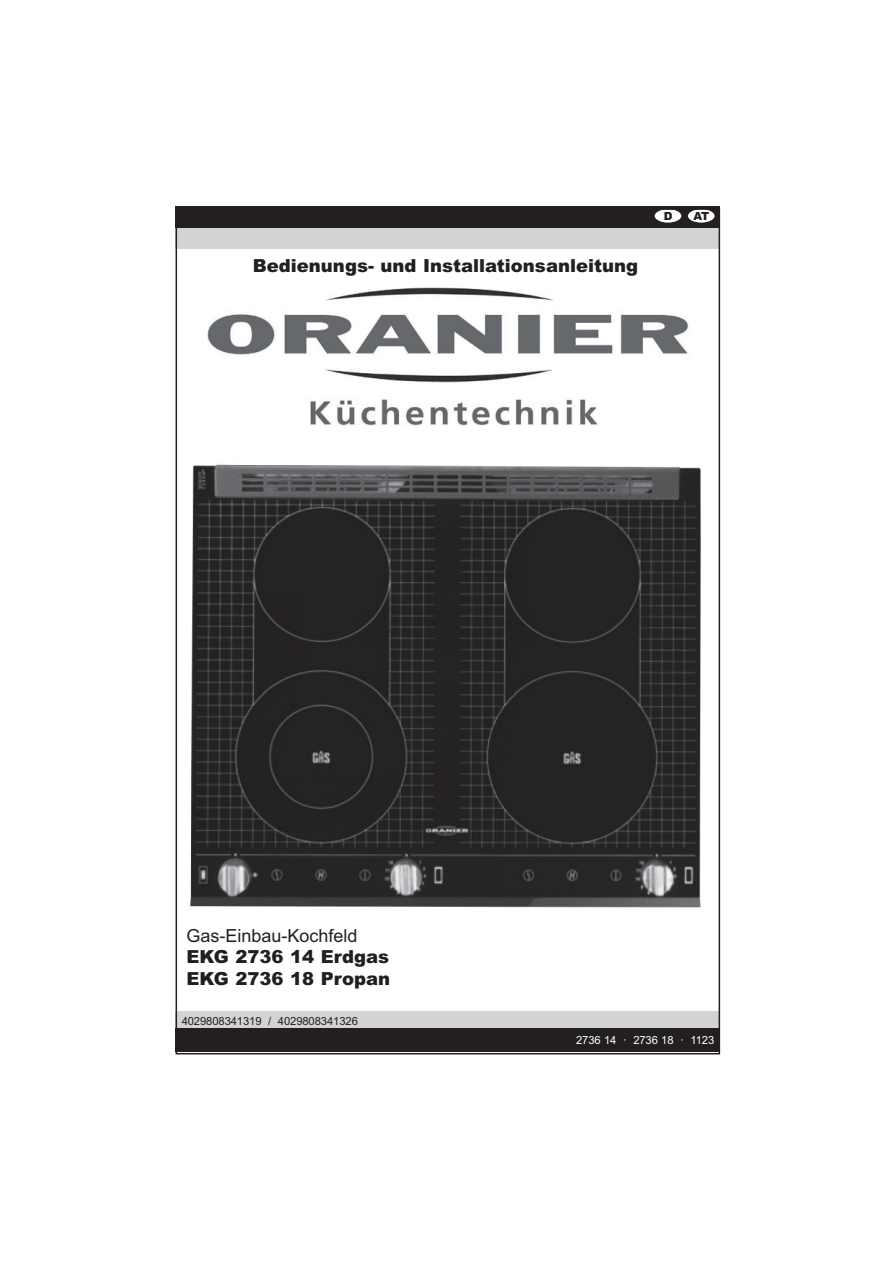
<style>
.page{position:relative;width:893px;height:1263px;background:#fff}
.page>*{position:absolute;margin:0;border:0;box-sizing:border-box;transform-origin:0 0}
.t1{font:900 18px/21.8px "Arial";color:#231f20}
.t2{font:18px "Arial";color:#231f20}
.t3{font:11.25px "Arial";letter-spacing:-.01em;color:#231f20}
.t4{font:11.25px "Arial";letter-spacing:-.01em;color:#fff}
.t5{font:900 11.25px "Arial";color:#231f20}
</style>
<div class="page">
<div style="left:175px;top:1012px;width:545px;height:40px;background:#d1d3d4"></div>
<div style="left:175px;top:206px;width:545px;height:43px;background:#d1d3d4"></div>
<div style="left:175px;top:206px;width:545px;height:21px;background:#231f20"></div>
<div style="left:687px;top:208px;width:28px;height:15px;background:#fff;border-radius:50%"></div>
<div style="left:686px;top:208px;width:30px;height:16px;border:2px solid #231f20;border-radius:50%"></div>
<div style="left:654px;top:208px;width:28px;height:15px;background:#fff;border-radius:50%"></div>
<div style="left:653px;top:208px;width:29px;height:16px;border:2px solid #231f20;border-radius:50%"></div>
<div style="left:175px;top:1029px;width:545px;height:23px;background:#231f20"></div>
<img style="left:207px;top:287px;width:482px;height:139px">
<img style="left:190px;top:464px;width:511px;height:444px">
<p class="t1" style="left:253px;top:256px;width:386px">Bedienungs- und Installationsanleitung</p>
<p class="t5" style="left:663px;top:212px;width:10px">D</p>
<p class="t5" style="left:693px;top:212px;width:17px">AT</p>
<p class="t2" style="left:186px;top:929px;width:173px">Gas-Einbau-Kochfeld</p>
<p class="t1" style="left:186px;top:948px;width:205px">EKG 2736 14 Erdgas<br>EKG 2736 18 Propan</p>
<p class="t3" style="left:182px;top:1017px;width:178px">4029808341319 / 4029808341326</p>
<p class="t4" style="left:576px;top:1036px;width:140px">2736 14 · 2736 18 · 1123</p>
</div>
